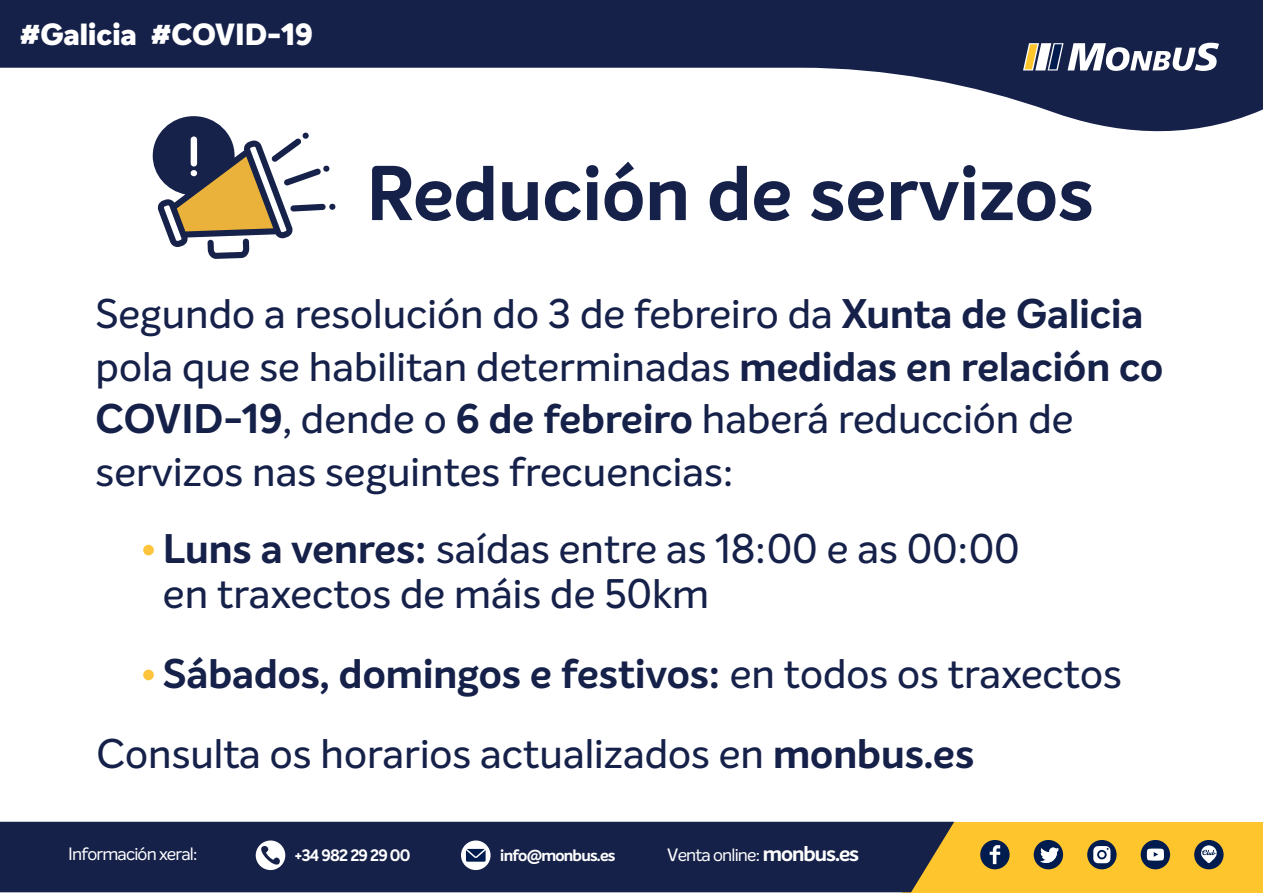
<style>
.page{position:relative;width:1263px;height:893px;background:#fff}
.page>*{position:absolute;margin:0;border:0;box-sizing:border-box;transform-origin:0 0}
.t1{font:700 75.9px "Intelo";color:#16214a}
.t2{font:500 40.5px/52.5px "Intelo";color:#16214a}
.t3{font:700 40.5px "Intelo";color:#16214a}
.t4{font:800 30px "Intelo";color:#fff}
.t5{font:17.55px "Intelo";letter-spacing:-.05em;color:#fff}
.t6{font:700 16.2px "Intelo";letter-spacing:-.05em;color:#fff}
.s1{font-weight:700}
.s2{font-weight:500}
.s3{font-weight:700;font-size:21px}
</style>
<div class="page">
<div style="left:902px;top:822px;width:361px;height:70px;background:#ffc52d"></div>
<div style="left:0;top:822px;width:954px;height:70px;background:#16214a"></div>
<svg style="left:256px;top:840px;width:29px;height:30px"></svg>
<div style="left:461px;top:840px;width:30px;height:30px;background:#fff;border-radius:50%"></div>
<svg style="left:466px;top:849px;width:20px;height:13px"></svg>
<div style="left:980px;top:840px;width:29px;height:29px;background:#001c4e;border-radius:50%"></div>
<svg style="left:990px;top:845px;width:10px;height:19px"></svg>
<div style="left:1034px;top:840px;width:29px;height:29px;background:#001c4e;border-radius:50%"></div>
<svg style="left:1040px;top:847px;width:19px;height:16px"></svg>
<div style="left:1087px;top:840px;width:29px;height:29px;background:#001c4e;border-radius:50%"></div>
<svg style="left:1093px;top:846px;width:17px;height:17px"></svg>
<div style="left:1141px;top:840px;width:29px;height:29px;background:#001c4e;border-radius:50%"></div>
<svg style="left:1147px;top:840px;width:24px;height:21px"></svg>
<div style="left:1194px;top:840px;width:29px;height:29px;background:#001c4e;border-radius:50%"></div>
<svg style="left:1201px;top:845px;width:16px;height:18px"></svg>
<svg style="left:0;top:0;width:1263px;height:132px;fill:#16214a"></svg>
<svg style="left:1023px;top:43px;width:196px;height:28px"></svg>
<div style="left:143px;top:545px;width:11px;height:10px;background:#fec43c;border-radius:50%"></div>
<div style="left:143px;top:670px;width:11px;height:10px;background:#fec43c;border-radius:50%"></div>
<svg style="left:153px;top:116px;width:182px;height:143px"></svg>
<p class="t4" style="left:20px;top:15px;width:295px">#Galicia #COVID-19</p>
<h1 class="t1" style="left:366px;top:145px;width:729px">Redución de servizos</h1>
<p class="t2" style="left:96px;top:288px;width:1069px">Segundo a resolución do 3 de febreiro da <span class="s1">Xunta de Galicia </span>pola que se habilitan determinadas <span class="s1">medidas en relación co COVID-19</span>, dende o <span class="s1">6 de febreiro</span> haberá reducción de servizos nas seguintes frecuencias:</p>
<p class="t2" style="left:163px;top:527px;width:858px;line-height:45px"><span class="s1">Luns a venres:</span> saídas entre as 18:00 e as 00:00 en traxectos de máis de 50km</p>
<p class="t3" style="left:163px;top:648px;width:960px">Sábados, domingos e festivos: <span class="s2">en todos os traxectos</span></p>
<p class="t2" style="left:97px;top:728px;width:879px">Consulta os horarios actualizados en <span class="s1">monbus.es</span></p>
<p class="t5" style="left:68px;top:843px;width:131px">Información xeral:</p>
<p class="t6" style="left:295px;top:845px;width:117px">+34 982 29 29 00</p>
<p class="t6" style="left:500px;top:845px;width:117px">info@monbus.es</p>
<p class="t5" style="left:667px;top:844px;width:193px">Venta online: <span class="s3">monbus.es</span></p>
</div>
